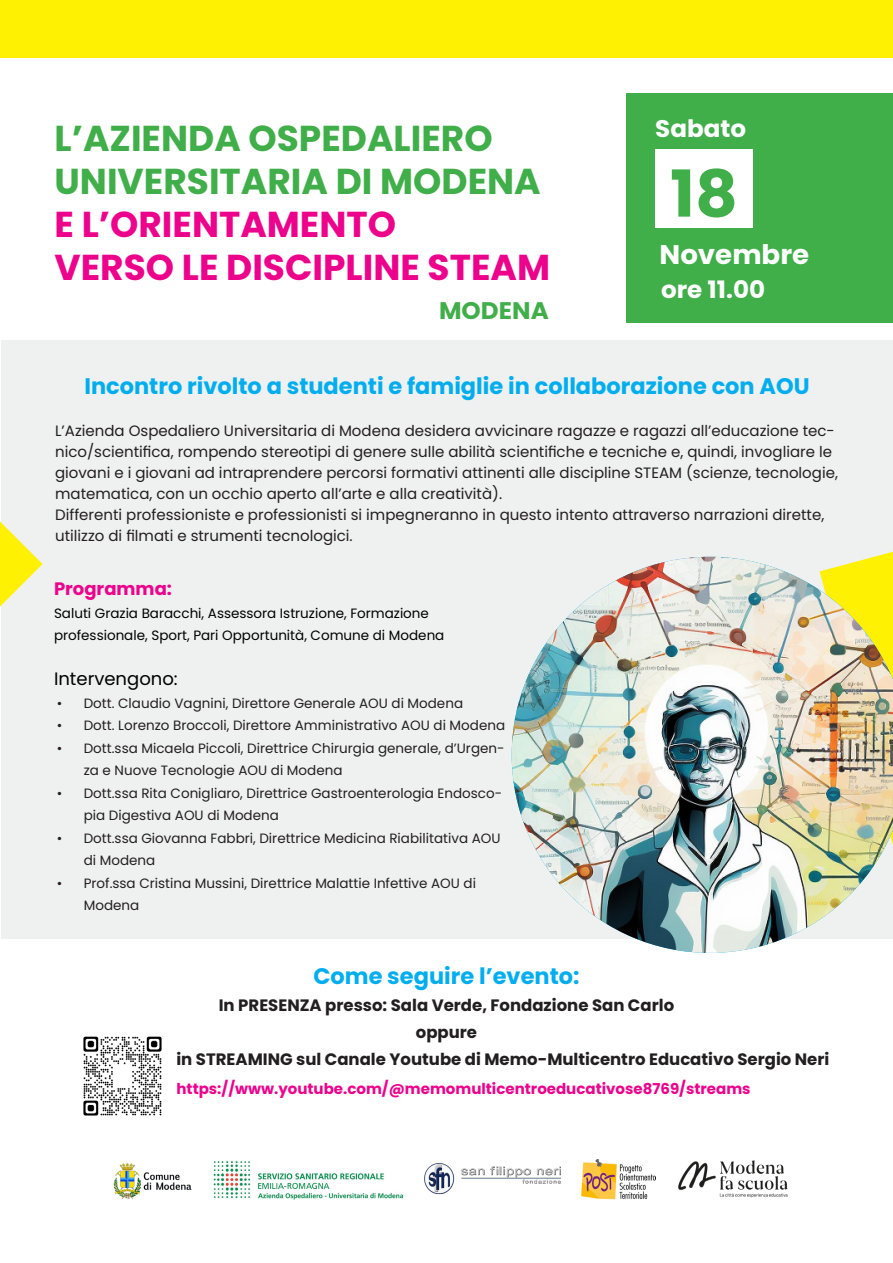
<style>
.page{position:relative;width:893px;height:1263px;background:#fff}
.page>*{position:absolute;margin:0;border:0;box-sizing:border-box;transform-origin:0 0}
.t1{font:700 64.65px "Poppins";color:#40ae49}
.t2{font:700 36px/43.2px "Poppins";color:#40ae49}
.t3{font:700 27px "Poppins";color:#fff}
.t4{font:700 24px "Poppins";color:#fff}
.t5{font:700 24px "Poppins";color:#40ae49}
.t6{font:700 22.5px "Poppins";color:#00aeef}
.t7{font:18px "Poppins";color:#000}
.t8{font:700 18px "Poppins";color:#ed028c}
.t9{font:700 16.5px "Poppins";color:#231f20}
.t10{font:15px/21px "Poppins";color:#231f20}
.t11{font:700 15px "Poppins";color:#ed028c}
.t12{font:13.5px/22.5px "Poppins";color:#231f20}
.t13{font:13.5px/22.5px "Poppins";color:#000}
.s1{color:#ed028c}
</style>
<div class="page">
<div style="left:1px;top:340px;width:892px;height:599px;background:#eff0f0"></div>
<svg style="left:0;top:521px;width:43px;height:86px"></svg>
<div style="left:0;top:0;width:893px;height:57px;background:#fff101"></div>
<div style="left:626px;top:93px;width:267px;height:230px;background:#40ae49"></div>
<div style="left:655px;top:149px;width:98px;height:78px;background:#fff"></div>
<img style="left:512px;top:557px;width:381px;height:396px">
<img style="left:83px;top:1036px;width:79px;height:80px">
<img style="left:113px;top:1163px;width:79px;height:36px">
<img style="left:424px;top:1163px;width:137px;height:31px">
<img style="left:581px;top:1159px;width:74px;height:41px">
<img style="left:678px;top:1160px;width:110px;height:38px">
<img style="left:214px;top:1161px;width:190px;height:38px">
<p class="t2" style="left:55px;top:117px;width:497px">L’AZIENDA OSPEDALIERO<br>UNIVERSITARIA DI MODENA<br><span class="s1">E L’ORIENTAMENTO<br>VERSO LE DISCIPLINE STEAM</span></p>
<p class="t5" style="left:439px;top:297px;width:111px">MODENA</p>
<p class="t4" style="left:655px;top:115px;width:92px">Sabato</p>
<p class="t1" style="left:670px;top:156px;width:69px">18</p>
<p class="t3" style="left:659px;top:239px;width:151px">Novembre</p>
<p class="t4" style="left:661px;top:276px;width:106px">ore 11.00</p>
<p class="t6" style="left:84px;top:373px;width:727px">Incontro rivolto a studenti e famiglie in collaborazione con AOU</p>
<p class="t10" style="left:55px;top:420px;width:784px">L’Azienda Ospedaliero Universitaria di Modena desidera avvicinare ragazze e ragazzi all’educazione tec&shy;nico/scientifica, rompendo stereotipi di genere sulle abilità scientifiche e tecniche e, quindi, invogliare le giovani e i giovani ad intraprendere percorsi formativi attinenti alle discipline STEAM (scienze, tecnologie, matematica, con un occhio aperto all’arte e alla creatività).</p>
<p class="t10" style="left:55px;top:504px;width:771px">Differenti professioniste e professionisti si impegneranno in questo intento attraverso narrazioni dirette, utilizzo di filmati e strumenti tecnologici.</p>
<p class="t8" style="left:54px;top:578px;width:120px">Programma:</p>
<p class="t13" style="left:54px;top:602px;width:392px">Saluti Grazia Baracchi, Assessora Istruzione, Formazione professionale, Sport, Pari Opportunità, Comune di Modena</p>
<p class="t7" style="left:54px;top:668px;width:125px">Intervengono:</p>
<p class="t12" style="left:57px;top:692px;width:408px">• Dott. Claudio Vagnini, Direttore Generale AOU di Modena</p>
<p class="t12" style="left:57px;top:714px;width:450px">• Dott. Lorenzo Broccoli, Direttore Amministrativo AOU di Modena</p>
<p class="t12" style="left:84px;top:737px;width:422px;text-indent:-27px">• Dott.ssa Micaela Piccoli, Direttrice Chirurgia generale, d’Urgen&shy;za e Nuove Tecnologie AOU di Modena</p>
<p class="t12" style="left:84px;top:782px;width:420px;text-indent:-27px">• Dott.ssa Rita Conigliaro, Direttrice Gastroenterologia Endosco&shy;pia Digestiva AOU di Modena</p>
<p class="t12" style="left:84px;top:827px;width:418px;text-indent:-27px">• Dott.ssa Giovanna Fabbri, Direttrice Medicina Riabilitativa AOU di Modena</p>
<p class="t12" style="left:84px;top:872px;width:394px;text-indent:-27px">• Prof.ssa Cristina Mussini, Direttrice Malattie Infettive AOU di<br>Modena</p>
<p class="t6" style="left:313px;top:963px;width:268px">Come seguire l’evento:</p>
<p class="t9" style="left:219px;top:996px;width:457px">In PRESENZA presso: Sala Verde, Fondazione San Carlo</p>
<p class="t9" style="left:416px;top:1023px;width:63px">oppure</p>
<p class="t9" style="left:176px;top:1050px;width:654px">in STREAMING sul Canale Youtube di Memo-Multicentro Educativo Sergio Neri</p>
<p class="t11" style="left:176px;top:1080px;width:576px">https://www.youtube.com/@memomulticentroeducativose8769/streams</p>
</div>
